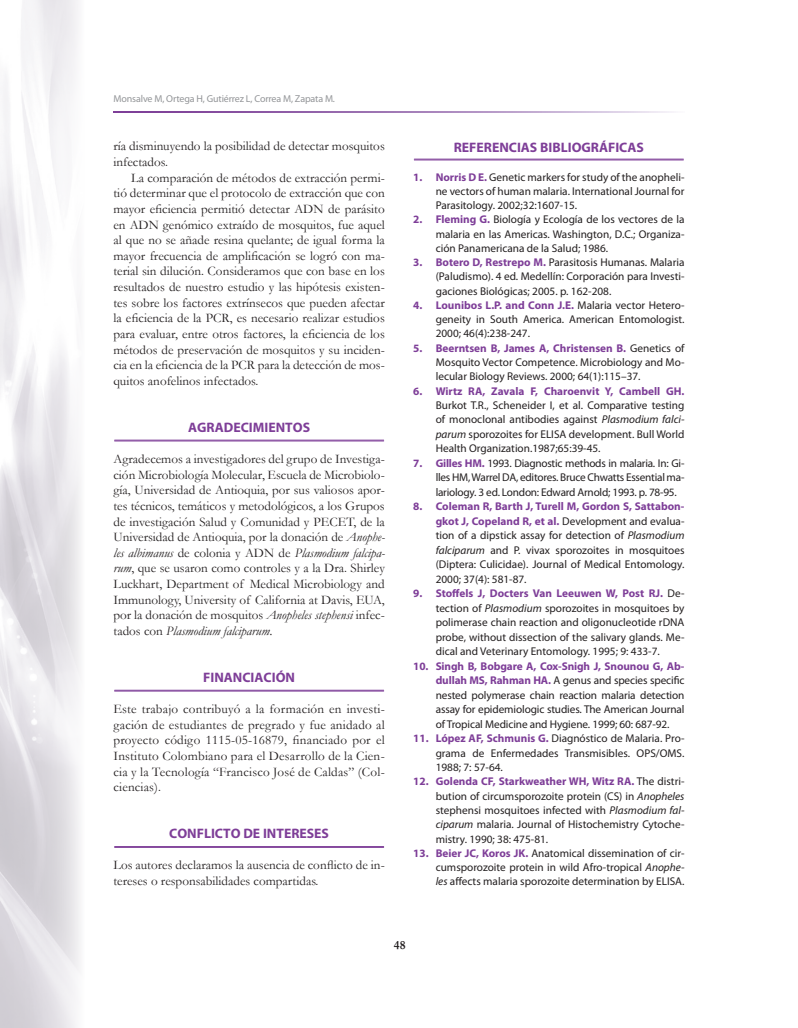
<style>
.page{position:relative;width:798px;height:1028px;background:#fff}
.page>*{position:absolute;margin:0;border:0;box-sizing:border-box;transform-origin:0 0}
.t1{font:700 13.75px "Myriad Pro";color:#7e3e98}
.t2{font:13.12px/15.6px "Garamond";color:#231f20;text-align:justify}
.t3{font:700 12.5px "Garamond";color:#231f20}
.t4{font:11.25px/14.5px "Myriad Pro";color:#231f20;text-align:justify}
.t5{font:700 11.25px "Myriad Pro";color:#7e3e98}
.t6{font:10px "Myriad Pro";letter-spacing:-.015em;color:#939598}
.s1{font-style:italic}
.s2{font-weight:700;color:#7e3e98}
</style>
<div class="page">
<hr style="left:114px;top:440px;width:269px;height:1px;background:#7e3e98">
<hr style="left:114px;top:441px;width:269px;height:1px;background:#7e3e98">
<hr style="left:114px;top:690px;width:269px;height:1px;background:#7e3e98">
<hr style="left:114px;top:691px;width:269px;height:1px;background:#7e3e98">
<hr style="left:114px;top:846px;width:269px;height:1px;background:#7e3e98">
<hr style="left:114px;top:847px;width:269px;height:1px;background:#7e3e98">
<hr style="left:414px;top:159px;width:269px;height:1px;background:#7e3e98">
<hr style="left:414px;top:160px;width:269px;height:1px;background:#7e3e98">
<svg style="left:113px;top:111px;width:561px;height:2px"></svg>
<img style="left:0;top:0;width:81px;height:1028px">
<p class="t6" style="left:113px;top:93px;width:223px">Monsalve M, Ortega H, Gutiérrez L, Correa M, Zapata M.</p>
<p class="t2" style="left:113px;top:138px;width:273px">ría disminuyendo la posibilidad de detectar mosquitos infectados.</p>
<p class="t2" style="left:113px;top:169px;width:273px;text-indent:18px">La comparación de métodos de extracción permi&shy;tió determinar que el protocolo de extracción que con mayor eficiencia permitió detectar ADN de parásito en ADN genómico extraído de mosquitos, fue aquel al que no se añade resina quelante; de igual forma la mayor frecuencia de amplificación se logró con ma&shy;terial sin dilución. Consideramos que con base en los resultados de nuestro estudio y las hipótesis existen&shy;tes sobre los factores extrínsecos que pueden afectar la eficiencia de la PCR, es necesario realizar estudios para evaluar, entre otros factores, la eficiencia de los métodos de preservación de mosquitos y su inciden&shy;cia en la eficiencia de la PCR para la detección de mos&shy;quitos anofelinos infectados.</p>
<p class="t1" style="left:188px;top:418px;width:36px">AG RADEC</p>
<p class="t1" style="left:249px;top:418px;width:63px">IMIENTOS</p>
<p class="t2" style="left:113px;top:451px;width:273px">Agradecemos a investigadores del grupo de Investiga&shy;ción Microbiología Molecular, Escuela de Microbiolo&shy;gía, Universidad de Antioquia, por sus valiosos apor&shy;tes técnicos, temáticos y metodológicos, a los Grupos de investigación Salud y Comunidad y PECET, de la Universidad de Antioquia, por la donación de <span class="s1">Anophe&shy;les albimanus</span> de colonia y ADN de <span class="s1">Plasmodium falcipa&shy;rum</span>, que se usaron como controles y a la Dra. Shirley Luckhart, Department of Medical Microbiology and Immunology, University of California at Davis, EUA, por la donación de mosquitos <span class="s1">Anopheles stephensi</span> infec&shy;tados con <span class="s1">Plasmodium falciparum.</span></p>
<p class="t1" style="left:203px;top:668px;width:21px">FINANC</p>
<p class="t1" style="left:250px;top:668px;width:44px">IACIÓN</p>
<p class="t2" style="left:113px;top:701px;width:273px">Este trabajo contribuyó a la formación en investi&shy;gación de estudiantes de pregrado y fue anidado al proyecto código 1115-05-16879, financiado por el Instituto Colombiano para el Desarrollo de la Cien&shy;cia y la Tecnología “Francisco José de Caldas” (Col&shy;ciencias).</p>
<p class="t1" style="left:169px;top:824px;width:161px">CONFLICTO DE INTERESES</p>
<p class="t2" style="left:113px;top:857px;width:273px">Los autores declaramos la ausencia de conflicto de in&shy;tereses o responsabilidades compartidas.</p>
<p class="t1" style="left:453px;top:138px;width:145px">Referencias bibliográfi</p>
<p class="t1" style="left:619px;top:138px;width:25px">cas</p>
<p class="t4" style="left:435px;top:169px;width:250px;text-indent:-22px"><span class="s2">1. Norris D E.</span> Genetic markers for study of the anopheli&shy;ne vectors of human malaria. International Journal for Parasitology. 2002;32:1607-15.</p>
<p class="t4" style="left:435px;top:212px;width:250px;text-indent:-22px"><span class="s2">2. Fleming G.</span> Biología y Ecología de los vectores de la malaria en las Americas. Washington, D.C.; Organiza&shy;ción Panamericana de la Salud; 1986.</p>
<p class="t4" style="left:435px;top:255px;width:250px;text-indent:-22px"><span class="s2">3. Botero D, Restrepo M.</span> Parasitosis Humanas. Malaria (Paludismo). 4 ed. Medellín: Corporación para Investi&shy;gaciones Biológicas; 2005. p. 162-208.</p>
<p class="t4" style="left:435px;top:298px;width:250px;text-indent:-23px"><span class="s2">4. Lounibos L.P. and Conn J.E.</span> Malaria vector Hetero&shy;geneity in South America. American Entomologist.<br>2000; 46(4):238-247.</p>
<p class="t4" style="left:435px;top:341px;width:250px;text-indent:-22px"><span class="s2">5. Beerntsen B, James A, Christensen B.</span> Genetics of Mosquito Vector Competence. Microbiology and Mo&shy;lecular Biology Reviews. 2000; 64(1):115–37.</p>
<p class="t5" style="left:413px;top:383px;width:273px">6. Wirtz RA, Zavala F, Charoenvit Y, Cambell GH.</p>
<p class="t4" style="left:435px;top:397px;width:250px">Burkot T.R., Scheneider I, et al. Comparative testing of monoclonal antibodies against <span class="s1">Plasmodium falci&shy;parum</span> sporozoites for ELISA development. Bull World Health Organization.1987;65:39-45.</p>
<p class="t4" style="left:435px;top:455px;width:250px;text-indent:-22px"><span class="s2">7. Gilles HM.</span> 1993. Diagnostic methods in malaria. In: Gi&shy;lles HM, Warrel DA, editores. Bruce Chwatts Essential ma&shy;lariology. 3 ed. London: Edward Arnold; 1993. p. 78-95.</p>
<p class="t4" style="left:435px;top:499px;width:250px;text-indent:-22px"><span class="s2">8. Coleman R, Barth J, Turell M, Gordon S, Sattabon&shy;gkot J, Copeland R, et al.</span> Development and evalua&shy;tion of a dipstick assay for detection of <span class="s1">Plasmodium falciparum</span> and P. vivax sporozoites in mosquitoes (Diptera: Culicidae). Journal of Medical Entomology.<br>2000; 37(4): 581-87.</p>
<p class="t4" style="left:435px;top:586px;width:250px;text-indent:-22px"><span class="s2">9. Stoffels J, Docters Van Leeuwen W, Post RJ.</span> De&shy;tection of <span class="s1">Plasmodium</span> sporozoites in mosquitoes by polimerase chain reaction and oligonucleotide rDNA probe, without dissection of the salivary glands. Me&shy;dical and Veterinary Entomology. 1995; 9: 433-7.</p>
<p class="t4" style="left:435px;top:658px;width:250px;text-indent:-22px"><span class="s2">10. Singh B, Bobgare A, Cox-Snigh J, Snounou G, Ab&shy;dullah MS, Rahman HA.</span> A genus and species specific nested polymerase chain reaction malaria detection assay for epidemiologic studies. The American Journal of Tropical Medicine and Hygiene. 1999; 60: 687-92.</p>
<p class="t4" style="left:435px;top:731px;width:250px;text-indent:-22px"><span class="s2">11. López AF, Schmunis G.</span> Diagnóstico de Malaria. Pro&shy;grama de Enfermedades Transmisibles. OPS/OMS.<br>1988; 7: 57-64.</p>
<p class="t4" style="left:435px;top:774px;width:250px;text-indent:-22px"><span class="s2">12. Golenda CF, Starkweather WH, Witz RA.</span> The distri&shy;bution of circumsporozoite protein (CS) in <span class="s1">Anopheles </span>stephensi mosquitoes infected with <span class="s1">Plasmodium fal&shy;ciparum</span> malaria. Journal of Histochemistry Cytoche&shy;mistry. 1990; 38: 475-81.</p>
<p class="t4" style="left:435px;top:845px;width:250px;text-indent:-22px"><span class="s2">13. Beier JC, Koros JK.</span> Anatomical dissemination of cir&shy;cumsporozoite protein in wild Afro-tropical <span class="s1">Anophe&shy;les</span> affects malaria sporozoite determination by ELISA.</p>
<p class="t3" style="left:393px;top:936px;width:13px">48</p>
</div>
